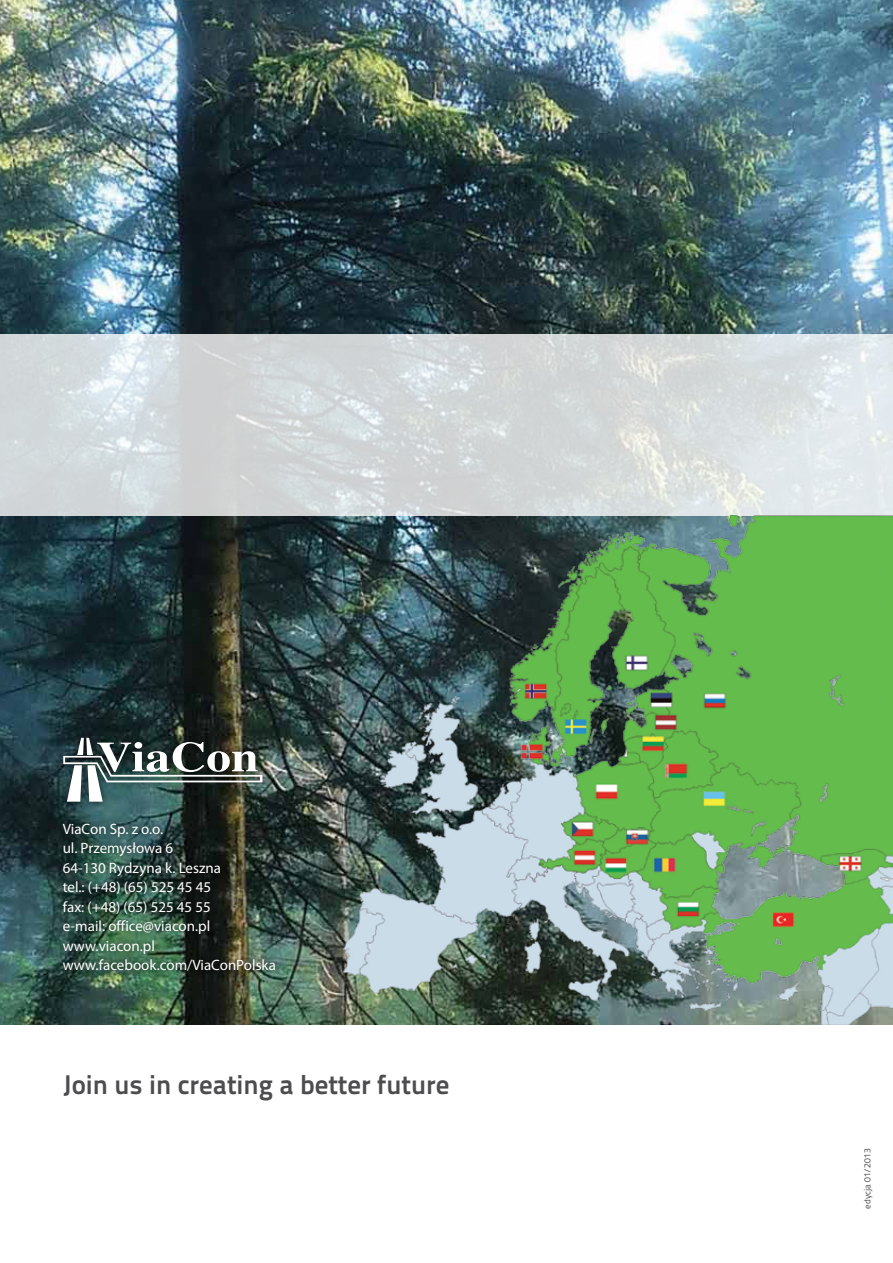
<style>
.page{position:relative;width:893px;height:1263px;background:#fff}
.page>*{position:absolute;margin:0;border:0;box-sizing:border-box;transform-origin:0 0}
.t1{font:700 27px "Titillium Text 22 L";color:#4d4d4f}
.t2{font:15px/19.5px "Myriad Pro";color:#fff}
.t3{font:9px "Titillium Text 22 L";color:#4d4d4f}
</style>
<div class="page">
<img style="left:0;top:0;width:893px;height:1024px">
<svg style="left:0;top:334px;width:893px;height:181px;background:#d6dbdd"></svg>
<div style="left:55px;top:730px;width:215px;height:80px;background:#000;opacity:.75"></div>
<img style="left:63px;top:738px;width:199px;height:64px">
<div style="left:55px;top:816px;width:228px;height:162px;background:#000;opacity:.75"></div>
<img style="left:296px;top:515px;width:597px;height:510px">
<p class="t2" style="left:63px;top:818px;width:215px">ViaCon Sp. z o.o.<br>ul. Przemysłowa 6<br>64-130 Rydzyna k. Leszna<br>tel.: (+48) (65) 525 45 45<br>fax: (+48) (65) 525 45 55<br>e-mail: office@viacon.pl www.viacon.pl www.facebook.com/ViaConPolska</p>
<h1 class="t1" style="left:63px;top:1063px;width:388px">Join us in creating a better future</h1>
<p class="t3" style="left:861px;top:1209px;width:62px;rotate:-90deg">edycja 01/2013</p>
</div>
